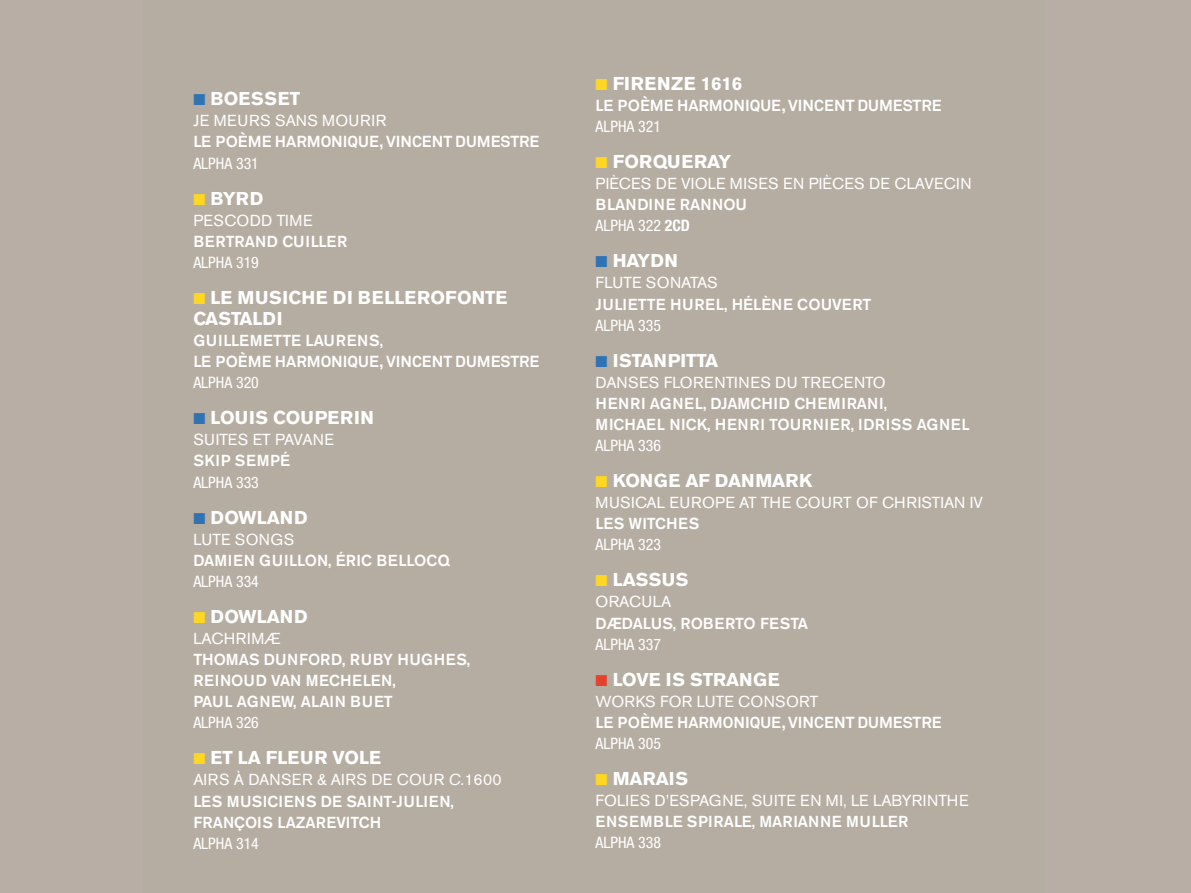
<style>
.page{position:relative;width:1191px;height:893px;background:#b8aea6}
.page>*{position:absolute;margin:0;border:0;box-sizing:border-box;transform-origin:0 0}
.t1{font:700 18.45px/21.1px "Akzidenz Grotesk BE";color:#fff}
.t2{font:700 18.45px "Akzidenz Grotesk BE";letter-spacing:.04em;color:#fff}
.t3{font:700 18.45px "Akzidenz Grotesk BE";letter-spacing:.02em;color:#fff}
.t4{font:500 15.75px/21.1px "Akzidenz Grotesk BE";color:#fff}
.t5{font:15.75px "Akzidenz Grotesk BE";letter-spacing:.02em;color:#fff}
.t6{font:700 15.75px "Akkurat";color:#fff}
.t7{font:500 15.75px/21.1px "Akzidenz Grotesk BE";letter-spacing:.04em;color:#fff}
.t8{font:condensed 15.75px "Helvetica Neue";color:#fff}
.t9{font:500 15.75px "Akzidenz Grotesk BE";letter-spacing:.02em;color:#fff}
.t10{font:15.75px "Akzidenz Grotesk BE";color:#fff}
.t11{font:15.75px "Akzidenz Grotesk BE";letter-spacing:.04em;color:#fff}
.s1{color:#2f73b5}
.s2{font-family:"Akzidenz Grotesk BE";font-weight:500}
.s3{color:#fdd721}
.s4{font-weight:400}
.s5{font-weight:400;font-style:italic}
.s6{font-weight:700}
.s7{font-family:"Akkurat";font-weight:700}
.s8{color:#e6412c}
</style>
<div class="page">
<div style="left:143px;top:0;width:902px;height:893px;background:#b6ada2"></div>
<p class="t3" style="left:193px;top:88px;width:108px"><span class="s1">■</span> BOESSET</p>
<p class="t11" style="left:193px;top:112px;width:194px">JE MEURS SANS MOURIR</p>
<p class="t6" style="left:193px;top:132px;width:348px"><span class="s2">LE PO</span>ÈME HARMONIQUE, VINCENT DUMESTRE</p>
<p class="t8" style="left:193px;top:154px;width:67px">ALPHA 331</p>
<p class="t1" style="left:193px;top:188px;width:71px"><span class="s3">■</span> BYRD</p>
<p class="t5" style="left:193px;top:211px;width:121px">PESCODD TIME</p>
<p class="t4" style="left:193px;top:231px;width:155px">BERTRAND CUILLER</p>
<p class="t8" style="left:193px;top:253px;width:67px">ALPHA 319</p>
<p class="t1" style="left:193px;top:287px;width:316px"><span class="s3">■</span> LE MUSICHE DI BELLEROFONTE<br>CASTALDI</p>
<p class="t7" style="left:193px;top:330px;width:191px">GUILLEMETTE LAURENS,</p>
<p class="t6" style="left:193px;top:352px;width:348px"><span class="s2">LE PO</span>ÈME HARMONIQUE, VINCENT DUMESTRE</p>
<p class="t8" style="left:193px;top:374px;width:67px">ALPHA 320</p>
<p class="t2" style="left:193px;top:407px;width:182px"><span class="s1">■</span> LOUIS COUPERIN</p>
<p class="t10" style="left:193px;top:430px;width:142px">SUITES ET PAVANE</p>
<p class="t7" style="left:193px;top:450px;width:98px">SKIP SEMPÉ</p>
<p class="t8" style="left:193px;top:473px;width:67px">ALPHA 333</p>
<p class="t1" style="left:193px;top:507px;width:116px"><span class="s1">■</span> DOWLAND</p>
<p class="t5" style="left:193px;top:530px;width:102px">LUTE SONGS</p>
<p class="t9" style="left:193px;top:551px;width:258px">DAMIEN GUILLON, ÉRIC BELLOCQ</p>
<p class="t8" style="left:193px;top:572px;width:67px">ALPHA 334</p>
<p class="t1" style="left:193px;top:606px;width:116px"><span class="s3">■</span> DOWLAND</p>
<p class="t5" style="left:193px;top:629px;width:89px">LACHRIMÆ</p>
<p class="t4" style="left:193px;top:649px;width:278px">THOMAS DUNFORD, RUBY HUGHES,<br>REINOUD VAN MECHELEN,<br>PAUL AGNEW, ALAIN BUET</p>
<p class="t8" style="left:193px;top:714px;width:67px">ALPHA 326</p>
<p class="t1" style="left:193px;top:747px;width:189px"><span class="s3">■</span> ET LA FLEUR VOLE</p>
<p class="t4" style="left:193px;top:769px;width:310px"><span class="s4">AIRS À DANSER &amp; AIRS DE COUR</span> <span class="s5">C.</span><span class="s4">1600<br></span>LES MUSICIENS DE SAINT-JULIEN,<br>FRANÇOIS LAZAREVITCH</p>
<p class="t8" style="left:193px;top:834px;width:67px">ALPHA 314</p>
<p class="t2" style="left:595px;top:73px;width:148px"><span class="s3">■</span> FIRENZE 1616</p>
<p class="t6" style="left:595px;top:95px;width:348px"><span class="s2">LE PO</span>ÈME HARMONIQUE, VINCENT DUMESTRE</p>
<p class="t8" style="left:595px;top:117px;width:67px">ALPHA 321</p>
<p class="t1" style="left:595px;top:151px;width:137px"><span class="s3">■</span> FORQUERAY</p>
<p class="t5" style="left:595px;top:174px;width:377px">PIÈCES DE VIOLE MISES EN PIÈCES DE CLAVECIN</p>
<p class="t4" style="left:595px;top:194px;width:153px">BLANDINE RANNOU</p>
<p class="t8" style="left:595px;top:217px;width:96px">ALPHA 322 <span class="s6">2CD</span></p>
<p class="t1" style="left:595px;top:251px;width:84px"><span class="s1">■</span> HAYDN</p>
<p class="t10" style="left:595px;top:274px;width:124px">FLUTE SONATAS</p>
<p class="t9" style="left:595px;top:294px;width:277px">JULIETTE HUREL, HÉLÈNE COUVERT</p>
<p class="t8" style="left:595px;top:316px;width:67px">ALPHA 335</p>
<p class="t1" style="left:595px;top:350px;width:124px"><span class="s1">■</span> ISTANPITTA</p>
<p class="t5" style="left:595px;top:373px;width:292px">DANSES FLORENTINES DU TRECENTO</p>
<p class="t7" style="left:595px;top:393px;width:376px">HENRI AGNEL, DJAMCHID CHEMIRANI,<br>MICHAEL NICK, HENRI TOURNIER, IDRISS AGNEL</p>
<p class="t8" style="left:595px;top:436px;width:67px">ALPHA 336</p>
<p class="t1" style="left:595px;top:470px;width:218px"><span class="s3">■</span> KONGE AF DANMARK</p>
<p class="t5" style="left:595px;top:493px;width:389px">MUSICAL EUROPE AT THE COURT OF CHRISTIAN IV</p>
<p class="t9" style="left:595px;top:514px;width:105px">LES WITCHES</p>
<p class="t8" style="left:595px;top:536px;width:67px">ALPHA 323</p>
<p class="t1" style="left:595px;top:570px;width:94px"><span class="s3">■</span> LASSUS</p>
<p class="t4" style="left:595px;top:591px;width:214px"><span class="s4">ORACULA<br></span>D<span class="s7">Æ</span>DALUS, ROBERTO FESTA</p>
<p class="t8" style="left:595px;top:635px;width:67px">ALPHA 337</p>
<p class="t1" style="left:595px;top:669px;width:186px"><span class="s8">■</span> LOVE IS STRANGE</p>
<p class="t5" style="left:595px;top:692px;width:224px">WORKS FOR LUTE CONSORT</p>
<p class="t6" style="left:595px;top:712px;width:348px"><span class="s2">LE PO</span>ÈME HARMONIQUE, VINCENT DUMESTRE</p>
<p class="t8" style="left:595px;top:734px;width:67px">ALPHA 305</p>
<p class="t1" style="left:595px;top:768px;width:94px"><span class="s3">■</span> MARAIS</p>
<p class="t5" style="left:595px;top:791px;width:375px">FOLIES D’ESPAGNE, SUITE EN MI, LE LABYRINTHE</p>
<p class="t7" style="left:595px;top:811px;width:314px">ENSEMBLE SPIRALE, MARIANNE MULLER</p>
<p class="t8" style="left:595px;top:834px;width:67px">ALPHA 338</p>
</div>
